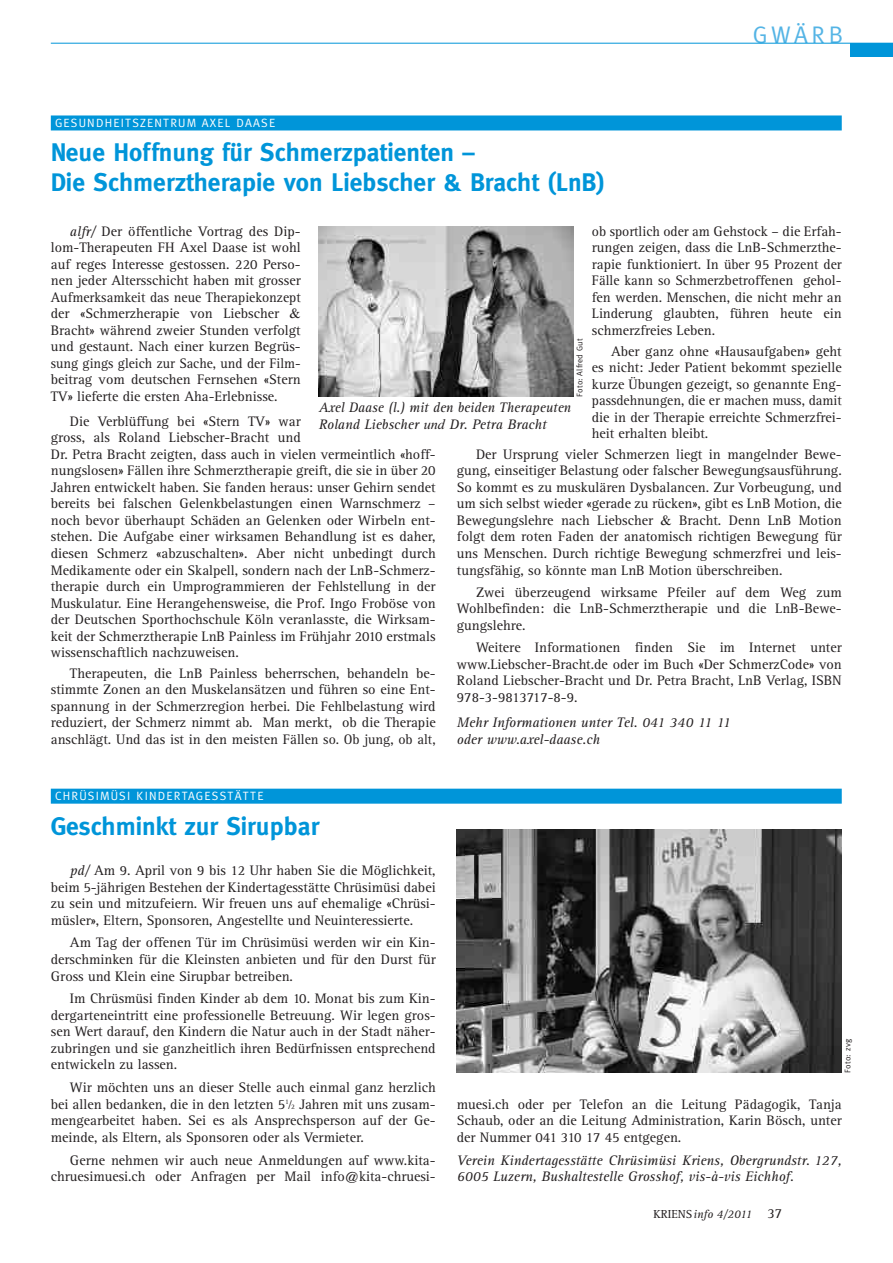
<style>
.page{position:relative;width:893px;height:1263px;background:#fff}
.page>*{position:absolute;margin:0;border:0;box-sizing:border-box;transform-origin:0 0}
.t1{font:700 25.5px/30px "Meta Plus";color:#0095d9}
.t2{font:24px "Meta Plus";letter-spacing:.15em;color:#54b4e5}
.t3{font:14.25px/16.5px "Rotis Serif";color:#231f20;text-align:justify}
.t4{font:italic 14.25px/16.5px "Rotis Serif";color:#231f20}
.t5{font:12px "Meta Plus";letter-spacing:.1em;color:#fff}
.t6{font:italic 12px "Rotis Serif";color:#231f20}
.t7{font:8.25px "Meta Plus";letter-spacing:.025em;color:#231f20}
.s1{font-family:"Times"}
.s2{font-style:italic}
.s3{font-size:7.2px}
.s4{font-style:normal}
.s5{font-style:normal;font-size:14.25px}
</style>
<div class="page">
<div style="left:850px;top:43px;width:43px;height:14px;background:#0095d9"></div>
<hr style="left:51px;top:43px;width:842px;height:1px;background:#0095d9">
<div style="left:51px;top:115px;width:791px;height:15px;background:#0095d9"></div>
<div style="left:51px;top:789px;width:791px;height:15px;background:#0095d9"></div>
<img style="left:319px;top:226px;width:255px;height:170px">
<img style="left:457px;top:830px;width:385px;height:242px">
<h2 class="t2" style="left:753px;top:26px;width:92px">GWÄRB</h2>
<p class="t5" style="left:55px;top:118px;width:222px">GESUNDHEITSZENTRUM AXEL DAASE</p>
<h1 class="t1" style="left:51px;top:139px;width:556px">Neue Hoffnung für Schmerzpatienten –<br>Die Schmerztherapie von Liebscher &amp; Bracht (LnB)</h1>
<p class="t3" style="left:592px;top:225px;width:251px">ob sportlich oder am Gehstock – die Erfah&shy;rungen zeigen, dass die LnB-Schmerzthe&shy;rapie funktioniert. In über 95 Prozent der Fälle kann so Schmerzbetroffenen gehol&shy;fen werden. Menschen, die nicht mehr an Linderung glaubten, führen heute ein schmerzfreies Leben.</p>
<p class="t3" style="left:592px;top:344px;width:251px;text-indent:19px">Aber ganz ohne «Hausaufgaben» geht es nicht: Jeder Patient bekommt spezielle kurze Übungen gezeigt, so genannte Eng&shy;passdehnungen, die er machen muss, damit die in der Therapie erreichte Schmerzfrei&shy;heit erhalten bleibt.</p>
<p class="t3" style="left:457px;top:448px;width:386px;text-indent:19px">Der Ursprung vieler Schmerzen liegt in mangelnder Bewe&shy;gung, einseitiger Belastung oder falscher Bewegungsausführung.<br>So kommt es zu muskulären Dysbalancen. Zur Vorbeugung, und um sich selbst wieder «gerade zu rücken», gibt es LnB Motion, die Bewegungslehre nach Liebscher <span class="s1">&amp;</span> Bracht. Denn LnB Motion folgt dem roten Faden der anatomisch richtigen Bewegung für uns Menschen. Durch richtige Bewegung schmerzfrei und leis&shy;tungsfähig, so könnte man LnB Motion überschreiben.</p>
<p class="t3" style="left:457px;top:585px;width:386px;text-indent:19px">Zwei überzeugend wirksame Pfeiler auf dem Weg zum Wohlbefinden: die LnB-Schmerztherapie und die LnB-Bewe&shy;gungslehre.</p>
<p class="t3" style="left:457px;top:641px;width:386px;text-indent:19px">Weitere Informationen finden Sie im Internet unter www.Liebscher-Bracht.de oder im Buch «Der SchmerzCode» von Roland Liebscher-Bracht und Dr. Petra Bracht, LnB Verlag, ISBN 978-3-9813717-8-9.</p>
<p class="t4" style="left:457px;top:716px;width:275px">Mehr Informationen unter Tel. 041 340 11 11 oder www.axel-daase.ch</p>
<p class="t3" style="left:51px;top:225px;width:251px;text-indent:19px"><span class="s2">alfr/</span> Der öffentliche Vortrag des Dip&shy;lom-Therapeuten FH Axel Daase ist wohl auf reges Interesse gestossen. 220 Perso&shy;nen jeder Altersschicht haben mit grosser Aufmerksamkeit das neue Therapiekonzept der «Schmerzherapie von Liebscher <span class="s1">&amp; </span>Bracht» während zweier Stunden verfolgt und gestaunt. Nach einer kurzen Begrüs&shy;sung gings gleich zur Sache, und der Film&shy;beitrag vom deutschen Fernsehen «Stern TV» lieferte die ersten Aha-Erlebnisse.</p>
<p class="t3" style="left:51px;top:415px;width:386px;text-align:left;text-indent:19px">Die Verblüffung bei «Stern TV» war<br>gross, als Roland Liebscher-Bracht und<br>Dr. Petra Bracht zeigten, dass auch in vielen vermeintlich «hoff&shy;nungslosen» Fällen ihre Schmerztherapie greift, die sie in über 20<br>Jahren entwickelt haben. Sie fanden heraus: unser Gehirn sendet bereits bei falschen Gelenkbelastungen einen Warnschmerz – noch bevor überhaupt Schäden an Gelenken oder Wirbeln ent&shy;stehen. Die Aufgabe einer wirksamen Behandlung ist es daher, diesen Schmerz «abzuschalten». Aber nicht unbedingt durch Medikamente oder ein Skalpell, sondern nach der LnB-Schmerz&shy;therapie durch ein Umprogrammieren der Fehlstellung in der Muskulatur. Eine Herangehensweise, die Prof. Ingo Froböse von der Deutschen Sporthochschule Köln veranlasste, die Wirksam&shy;keit der Schmerztherapie LnB Painless im Frühjahr 2010 erstmals wissenschaftlich nachzuweisen.</p>
<p class="t3" style="left:51px;top:666px;width:386px;text-indent:19px">Therapeuten, die LnB Painless beherrschen, behandeln be&shy;stimmte Zonen an den Muskelansätzen und führen so eine Ent&shy;spannung in der Schmerzregion herbei. Die Fehlbelastung wird reduziert, der Schmerz nimmt ab. Man merkt, ob die Therapie anschlägt. Und das ist in den meisten Fällen so. Ob jung, ob alt,</p>
<p class="t7" style="left:577px;top:397px;width:60px;rotate:-90deg">Foto: Alfred Gut</p>
<p class="t4" style="left:319px;top:401px;width:254px">Axel Daase (l.) mit den beiden Therapeuten<br>Roland Liebscher <span class="s1">und</span> Dr. Petra Bracht</p>
<p class="t5" style="left:55px;top:792px;width:210px">CHRÜSIMÜSI KINDERTAGESSTÄTTE</p>
<h1 class="t1" style="left:51px;top:812px;width:270px">Geschminkt zur Sirupbar</h1>
<p class="t3" style="left:51px;top:864px;width:386px;text-indent:19px"><span class="s2">pd/</span> Am 9. April von 9 bis 12 Uhr haben Sie die Möglichkeit, beim 5-jährigen Bestehen der Kindertagesstätte Chrüsimüsi dabei zu sein und mitzufeiern. Wir freuen uns auf ehemalige «Chrüsi&shy;müsler», Eltern, Sponsoren, Angestellte und Neuinteressierte.</p>
<p class="t3" style="left:51px;top:936px;width:386px;text-indent:19px">Am Tag der offenen Tür im Chrüsimüsi werden wir ein Kin&shy;derschminken für die Kleinsten anbieten und für den Durst für Gross und Klein eine Sirupbar betreiben.</p>
<p class="t3" style="left:51px;top:992px;width:386px;text-indent:19px">Im Chrüsmüsi finden Kinder ab dem 10. Monat bis zum Kin&shy;dergarteneintritt eine professionelle Betreuung. Wir legen gros&shy;sen Wert darauf, den Kindern die Natur auch in der Stadt näher&shy;zubringen und sie ganzheitlich ihren Bedürfnissen entsprechend entwickeln zu lassen.</p>
<p class="t3" style="left:51px;top:1081px;width:386px;text-indent:19px">Wir möchten uns an dieser Stelle auch einmal ganz herzlich bei allen bedanken, die in den letzten 5<sup>1</sup>⁄<span class="s3">2</span> Jahren mit uns zusam&shy;mengearbeitet haben. Sei es als Ansprechsperson auf der Ge&shy;meinde, als Eltern, als Sponsoren oder als Vermieter.</p>
<p class="t3" style="left:51px;top:1153px;width:386px;text-align:right">Gerne nehmen wir auch neue Anmeldungen auf www.kita&shy;chruesimuesi.ch oder Anfragen per Mail info@kita-chruesi-</p>
<p class="t7" style="left:844px;top:1073px;width:35px;rotate:-90deg">Foto: zvg</p>
<p class="t3" style="left:457px;top:1097px;width:386px">muesi.ch oder per Telefon an die Leitung Pädagogik, Tanja Schaub, oder an die Leitung Administration, Karin Bösch, unter der Nummer 041 310 17 45 entgegen.</p>
<p class="t4" style="left:457px;top:1153px;width:386px">Verein Kindertagesstätte Chrüsimüsi Kriens, Obergrundstr. 127,<br>6005 Luzern, Bushaltestelle Grosshof, vis-à-vis Eichhof.</p>
<p class="t6" style="left:653px;top:1209px;width:130px"><span class="s4">KRIENS</span>info 4/2011 <span class="s5">37</span></p>
</div>
